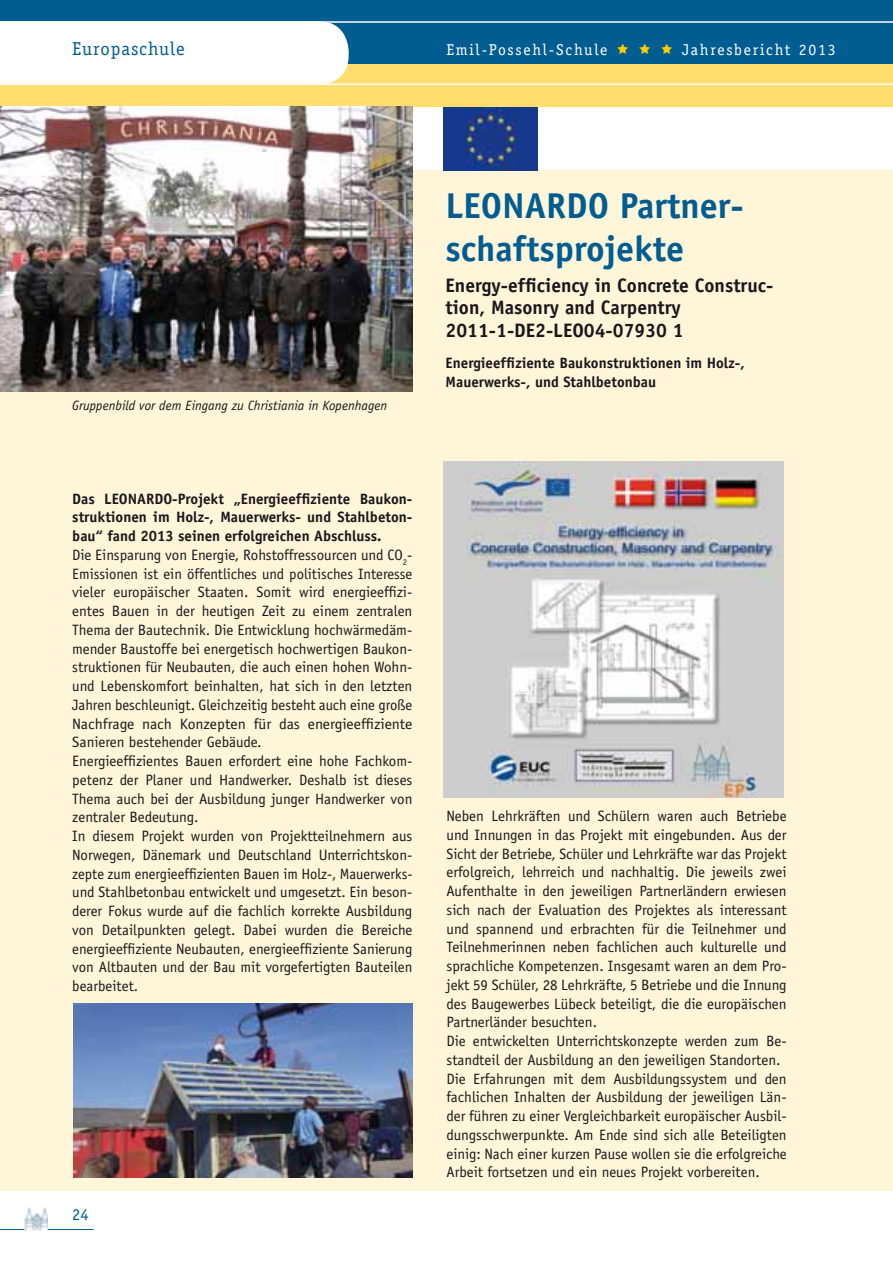
<style>
.page{position:relative;width:893px;height:1263px;background:#fff}
.page>*{position:absolute;margin:0;border:0;box-sizing:border-box;transform-origin:0 0}
.t1{font:700 36px/43.2px "Officina Sans";color:#005d92}
.t2{font:700 19.5px/22.5px "Officina Sans";color:#1a171c}
.t3{font:18.75px "Officina Serif";letter-spacing:.05em;color:#005d92}
.t4{font:16.5px "Officina Sans";color:#005d92}
.t5{font:15.75px "Officina Serif";letter-spacing:.11em;color:#fff}
.t6{font:15px/18.8px "Officina Sans";color:#1a171c}
.t7{font:700 15px/18.8px "Officina Sans";color:#1a171c}
.t8{font:italic 13.5px "Officina Sans";color:#1a171c}
.s1{font-weight:700}
</style>
<div class="page">
<div style="left:0;top:0;width:893px;height:64px;background:#005d92"></div>
<div style="left:0;top:64px;width:893px;height:42px;background:#ffdd6f"></div>
<svg style="left:349px;top:21px;width:544px;height:64px"></svg>
<div style="left:0;top:21px;width:349px;height:64px;background:#fff"></div>
<hr style="left:0;top:1229px;width:94px;height:1px;background:#005d92">
<img style="left:25px;top:1207px;width:23px;height:24px">
<div style="left:0;top:170px;width:893px;height:1021px;background:#fff5d8"></div>
<img style="left:0;top:106px;width:412px;height:285px">
<img style="left:443px;top:108px;width:94px;height:62px">
<img style="left:443px;top:462px;width:341px;height:335px">
<img style="left:73px;top:1003px;width:339px;height:175px">
<svg style="left:617px;top:43px;width:11px;height:11px"></svg>
<svg style="left:639px;top:43px;width:11px;height:11px"></svg>
<svg style="left:662px;top:43px;width:10px;height:11px"></svg>
<p class="t3" style="left:72px;top:42px;width:114px">Europaschule</p>
<p class="t5" style="left:446px;top:43px;width:163px">Emil-Possehl-Schule</p>
<p class="t5" style="left:682px;top:43px;width:155px">Jahresbericht 2013</p>
<p class="t8" style="left:72px;top:400px;width:316px">Gruppenbild vor dem Eingang zu Christiania in Kopenhagen</p>
<p class="t6" style="left:72px;top:491px;width:342px"><span class="s1">Das LEONARDO-Projekt „Energieeffiziente Baukon&shy;struktionen im Holz-, Mauerwerks- und Stahlbeton&shy;bau“ fand 2013 seinen erfolgreichen Abschluss.<br></span>Die Einsparung von Energie, Rohstoffressourcen und CO<sub>2</sub>- Emissionen ist ein öffentliches und politisches Interesse vieler europäischer Staaten. Somit wird energieeffizi&shy;entes Bauen in der heutigen Zeit zu einem zentralen Thema der Bautechnik. Die Entwicklung hochwärmedäm&shy;mender Baustoffe bei energetisch hochwertigen Baukon&shy;struktionen für Neubauten, die auch einen hohen Wohn&shy;und Lebenskomfort beinhalten, hat sich in den letzten Jahren beschleunigt. Gleichzeitig besteht auch eine große Nachfrage nach Konzepten für das energieeffiziente Sanieren bestehender Gebäude.<br>Energieeffizientes Bauen erfordert eine hohe Fachkom&shy;petenz der Planer und Handwerker. Deshalb ist dieses Thema auch bei der Ausbildung junger Handwerker von zentraler Bedeutung.<br>In diesem Projekt wurden von Projektteilnehmern aus Norwegen, Dänemark und Deutschland Unterrichtskon&shy;zepte zum energieeffizienten Bauen im Holz-, Mauerwerks&shy;und Stahlbetonbau entwickelt und umgesetzt. Ein beson&shy;derer Fokus wurde auf die fachlich korrekte Ausbildung von Detailpunkten gelegt. Dabei wurden die Bereiche energieeffiziente Neubauten, energieeffiziente Sanierung von Altbauten und der Bau mit vorgefertigten Bauteilen bearbeitet.</p>
<p class="t4" style="left:72px;top:1208px;width:18px">24</p>
<h1 class="t1" style="left:446px;top:187px;width:300px">LEONARDO Partner&shy;schaftsprojekte</h1>
<h2 class="t2" style="left:446px;top:276px;width:329px">Energy-efficiency in Concrete Construc&shy;tion, Masonry and Carpentry<br>2011-1-DE2-LEO04-07930 1</h2>
<p class="t7" style="left:446px;top:355px;width:301px">Energieeffiziente Baukonstruktionen im Holz-,<br>Mauerwerks-, und Stahlbetonbau</p>
<p class="t6" style="left:446px;top:808px;width:342px">Neben Lehrkräften und Schülern waren auch Betriebe und Innungen in das Projekt mit eingebunden. Aus der Sicht der Betriebe, Schüler und Lehrkräfte war das Projekt erfolgreich, lehrreich und nachhaltig. Die jeweils zwei Aufenthalte in den jeweiligen Partnerländern erwiesen sich nach der Evaluation des Projektes als interessant und spannend und erbrachten für die Teilnehmer und Teilnehmerinnen neben fachlichen auch kulturelle und sprachliche Kompetenzen. Insgesamt waren an dem Pro&shy;jekt 59 Schüler, 28 Lehrkräfte, 5 Betriebe und die Innung des Baugewerbes Lübeck beteiligt, die die europäischen Partnerländer besuchten.<br>Die entwickelten Unterrichtskonzepte werden zum Be&shy;standteil der Ausbildung an den jeweiligen Standorten.<br>Die Erfahrungen mit dem Ausbildungssystem und den fachlichen Inhalten der Ausbildung der jeweiligen Län&shy;der führen zu einer Vergleichbarkeit europäischer Ausbil&shy;dungsschwerpunkte. Am Ende sind sich alle Beteiligten einig: Nach einer kurzen Pause wollen sie die erfolgreiche Arbeit fortsetzen und ein neues Projekt vorbereiten.</p>
</div>
